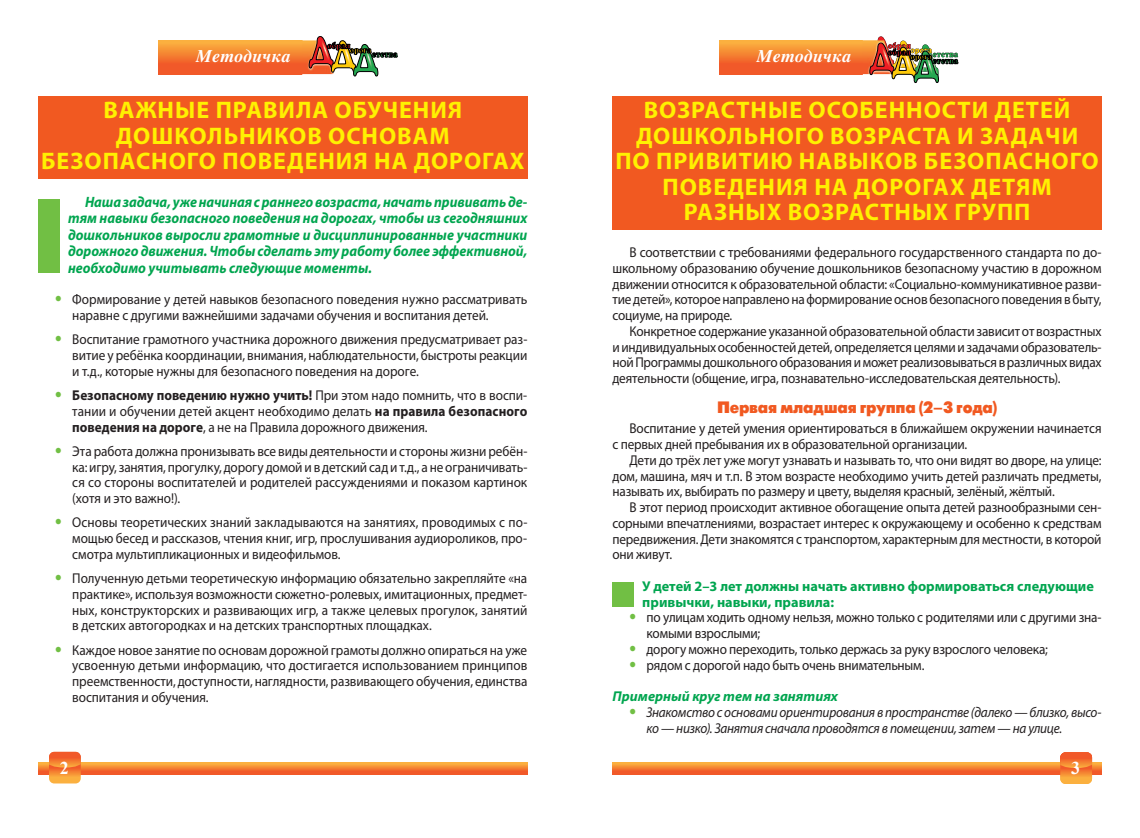
<style>
.page{position:relative;width:1140px;height:838px;background:#fff}
.page>*{position:absolute;margin:0;border:0;box-sizing:border-box;transform-origin:0 0}
.t1{font:700 24px/25.5px "Myriad Pro";letter-spacing:.04em;color:#fff101;text-align:center}
.t2{font:italic 700 18px "Times";color:#fff}
.t3{font:700 18px "Times New Roman";color:#fff}
.t4{font:16.5px "Futura Futuris XC";letter-spacing:-.01em;color:#f15921;scale:.93 1}
.t5{font:italic 700 15px/16.5px "Myriad Pro";color:#00a54f;text-align:justify;scale:.93 1}
.t6{font:14.25px/15.8px "Myriad Pro";letter-spacing:-.01em;color:#231f20;text-align:justify;scale:.93 1}
.t7{font:italic 14.25px/15.8px "Myriad Pro";letter-spacing:-.02em;color:#231f20;scale:.93 1}
.t8{font:700 14.25px/15.8px "Myriad Pro";color:#00a54f}
.t9{font:italic 700 14.25px "Myriad Pro";color:#00a54f}
.s1{font-weight:700;font-size:21px;color:#71bf44}
.s2{font-weight:700}
.s3{font-weight:700;font-style:normal;font-size:21px;color:#71bf44}
</style>
<div class="page">
<svg style="left:158px;top:40px;width:144px;height:34px;background:#f47c31"></svg>
<img style="left:719px;top:36px;width:239px;height:47px">
<img style="left:302px;top:40px;width:7px;height:34px">
<svg style="left:309px;top:36px;width:88px;height:40px"></svg>
<svg style="left:612px;top:762px;width:489px;height:12px;background:#f58132"></svg>
<svg style="left:38px;top:763px;width:489px;height:11px;background:#f47e31"></svg>
<svg style="left:1060px;top:752px;width:32px;height:32px"></svg>
<svg style="left:49px;top:752px;width:32px;height:31px"></svg>
<div style="left:612px;top:96px;width:489px;height:134px;background:#f15921"></div>
<div style="left:38px;top:96px;width:489px;height:83px;background:#f15921"></div>
<div style="left:38px;top:199px;width:22px;height:74px;background:#71bf44"></div>
<div style="left:612px;top:582px;width:22px;height:24px;background:#71bf44"></div>
<p class="t2" style="left:196px;top:39px;width:96px">Методичка</p>
<p class="t2" style="left:757px;top:39px;width:96px">Методичка</p>
<h1 class="t1" style="left:41px;top:97px;width:485px">ВАЖНЫЕ ПРАВИЛА ОБУЧЕНИЯ<br>ДОШКОЛЬНИКОВ ОСНОВАМ<br>БЕЗОПАСНОГО ПОВЕДЕНИЯ НА ДОРОГАХ</h1>
<p class="t5" style="left:68px;top:193px;width:495px;text-indent:17px">Наша задача, уже начиная с раннего возраста, начать прививать де&shy;тям навыки безопасного поведения на дорогах, чтобы из сегодняшних дошкольников выросли грамотные и дисциплинированные участники дорожного движения. Чтобы сделать эту работу более эффективной, необходимо учитывать следующие моменты.</p>
<p class="t6" style="left:72px;top:291px;width:491px;text-indent:-17px"><span class="s1">•</span> Формирование у детей навыков безопасного поведения нужно рассматривать наравне с другими важнейшими задачами обучения и воспитания детей .</p>
<p class="t6" style="left:72px;top:331px;width:491px;text-indent:-17px"><span class="s1">•</span> Воспитание грамотного участника дорожного движения предусматривает раз&shy;витие у ребёнка координации, внимания, наблюдательности, быстроты реакции и т .д ., которые нужны для безопасного поведения на дороге .</p>
<p class="t6" style="left:72px;top:387px;width:491px;text-indent:-17px"><span class="s1">•</span> <span class="s2">Безопасному поведению нужно учить!</span> при этом надо помнить, что в воспи&shy;тании и обучении детей акцент необходимо делать <span class="s2">на правила безопасного поведения на дороге</span>, а не на правила дорожного движения .</p>
<p class="t6" style="left:72px;top:443px;width:491px;text-indent:-17px"><span class="s1">•</span> Эта работа должна пронизывать все виды деятельности и стороны жизни ребён&shy;ка: игру, занятия, прогулку, дорогу домой и в детский сад и т .д ., а не ограничивать&shy;ся со стороны воспитателей и родителей рассуждениями и показом картинок (хотя и это важно!) .</p>
<p class="t6" style="left:72px;top:514px;width:491px;text-indent:-17px"><span class="s1">•</span> основы теоретических знаний закладываются на занятиях, проводимых с по&shy;мощью бесед и рассказов, чтения книг, игр, прослушивания аудиороликов, про&shy;смотра мультипликационных и видеофильмов .</p>
<p class="t6" style="left:72px;top:570px;width:491px;text-indent:-17px"><span class="s1">•</span> полученную детьми теоретическую информацию обязательно закрепляйте «на практике», используя возможности сюжетно-ролевых, имитационных, предмет&shy;ных, конструкторских и развивающих игр, а также целевых прогулок, занятий в детских автогородках и на детских транспортных площадках .</p>
<p class="t6" style="left:72px;top:642px;width:491px;text-indent:-17px"><span class="s1">•</span> каждое новое занятие по основам дорожной грамоты должно опираться на уже усвоенную детьми информацию, что достигается использованием принципов преемственности, доступности, наглядности, развивающего обучения, единства воспитания и обучения .</p>
<h1 class="t1" style="left:615px;top:97px;width:485px">ВОЗРАСТНЫЕ ОСОБЕННОСТИ ДЕТЕЙ<br>ДОШКОЛЬНОГО ВОЗРАСТА И ЗАДАЧИ<br>ПО ПРИВИТИЮ НАВЫКОВ БЕЗОПАСНОГО<br>ПОВЕДЕНИЯ НА ДОРОГАХ ДЕТЯМ<br>РАЗНЫХ ВОЗРАСТНЫХ ГРУПП</h1>
<p class="t6" style="left:612px;top:244px;width:527px;text-indent:17px">В соответствии с требованиями федерального государственного стандарта по до&shy;школьному образованию обучение дошкольников безопасному участию в дорожном движении относится к образовательной области: «Социально-коммуникативное разви&shy;тие детей», которое направлено на формирование основ безопасного поведения в быту, социуме, на природе .</p>
<p class="t6" style="left:612px;top:323px;width:527px;text-indent:17px">конкретное содержание указанной образовательной области зависит от возрастных и индивидуальных особенностей детей, определяется целями и задачами образователь&shy;ной программы дошкольного образования и может реализовываться в различных видах деятельности (общение, игра, познавательно-исследовательская деятельность) .</p>
<p class="t4" style="left:717px;top:398px;width:303px">Первая младшая группа (2–3 года)</p>
<p class="t6" style="left:612px;top:420px;width:527px;text-indent:17px">Воспитание у детей умения ориентироваться в ближайшем окружении начинается с первых дней пребывания их в образовательной организации .</p>
<p class="t6" style="left:612px;top:452px;width:527px;text-indent:17px">дети до трёх лет уже могут узнавать и называть то, что они видят во дворе, на улице: дом, машина, мяч и т .п . В этом возрасте необходимо учить детей различать предметы, называть их, выбирать по размеру и цвету, выделяя красный, зелёный, жёлтый .</p>
<p class="t6" style="left:612px;top:499px;width:527px;text-indent:17px">В этот период происходит активное обогащение опыта детей разнообразными сен&shy;сорными впечатлениями, возрастает интерес к окружающему и особенно к средствам передвижения . дети знакомятся с транспортом, характерным для местности, в которой они живут .</p>
<p class="t8" style="left:642px;top:578px;width:453px">У детей 2–3 лет должны начать активно формироваться следующие привычки, навыки, правила:</p>
<p class="t6" style="left:646px;top:609px;width:491px;text-indent:-17px"><span class="s1">•</span> по улицам ходить одному нельзя, можно только с родителями или с другими зна&shy;комыми взрослыми;</p>
<p class="t6" style="left:629px;top:641px;width:451px"><span class="s1">•</span> дорогу можно переходить, только держась за руку взрослого человека;</p>
<p class="t6" style="left:629px;top:657px;width:318px"><span class="s1">•</span> рядом с дорогой надо быть очень внимательным .</p>
<p class="t9" style="left:612px;top:687px;width:227px">Примерный круг тем на занятиях</p>
<p class="t7" style="left:646px;top:704px;width:491px;text-indent:-17px"><span class="s3">•</span> Знакомство с основами ориентирования в пространстве (далеко — близко, высо&shy;ко — низко). Занятия сначала проводятся в помещении, затем — на улице.</p>
<p class="t3" style="left:60px;top:755px;width:10px">2</p>
<p class="t3" style="left:1071px;top:755px;width:10px">3</p>
</div>
